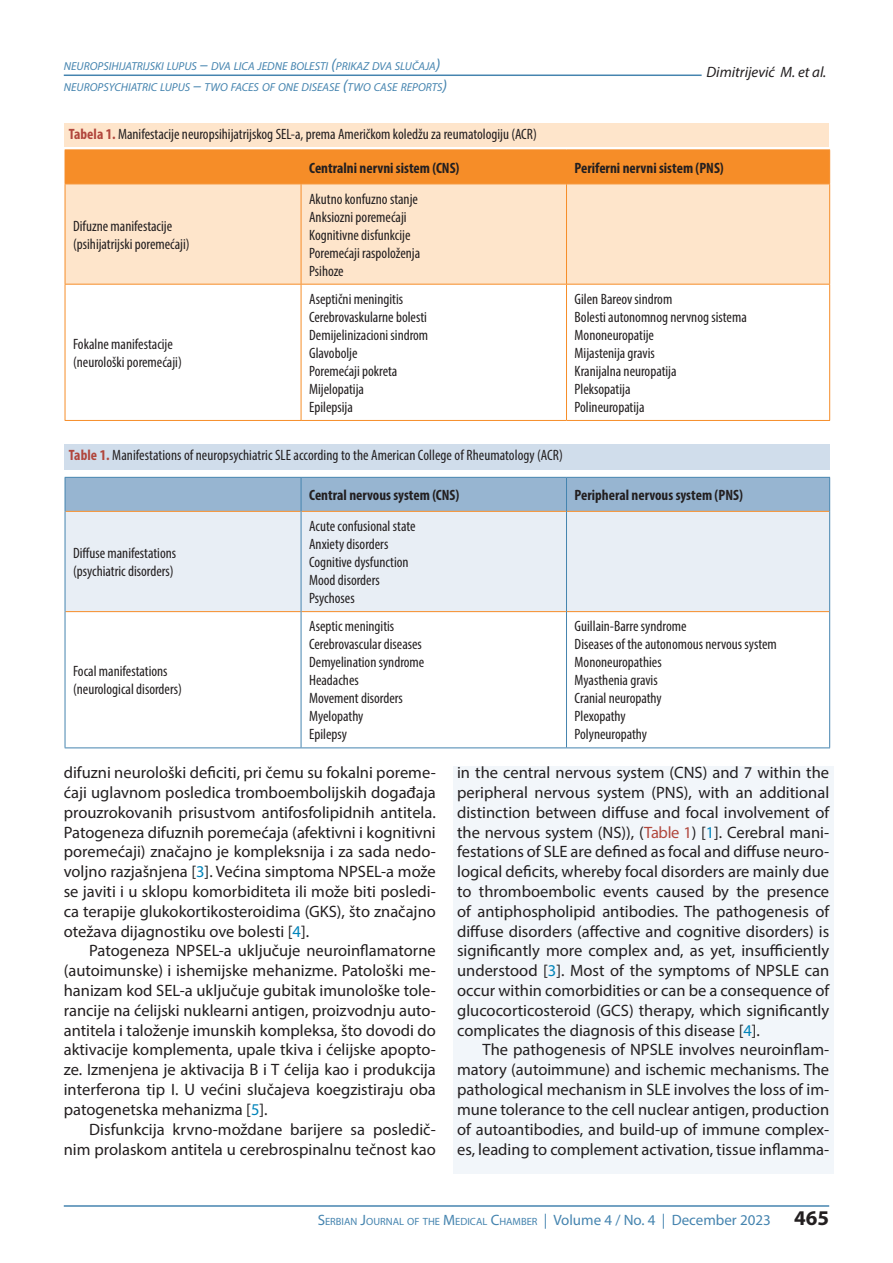
<style>
.page{position:relative;width:893px;height:1263px;background:#fff}
.page>*{position:absolute;margin:0;border:0;box-sizing:border-box;transform-origin:0 0}
.t1{font:16.5px/19.8px "Myriad Pro";color:#231f20;text-align:justify}
.t2{font:condensed 15px/18px "Myriad Pro";color:#231f20}
.t3{font:700 condensed 15px "Myriad Pro";color:#231f20}
.t4{font:italic 15px "Myriad Pro";color:#231f20}
.t5{font:italic 11.55px/20.9px "Myriad Pro";color:#4584af}
.t6{font:10.5px "Myriad Pro";color:#4584af}
.s1{font-size:16.5px}
.s2{font-weight:700;color:#b1473d}
.s3{color:#0084ba}
.s4{color:#b1473d}
.s5{font-size:15px}
.s6{font-weight:700;font-size:21px;color:#231f20}
</style>
<div class="page">
<div style="left:453px;top:117px;width:380px;height:1057px;background:#f2f6fa"></div>
<hr style="left:64px;top:1205px;width:765px;height:2px;background:#4584af">
<hr style="left:64px;top:75px;width:638px;height:1px;background:#4584af">
<div style="left:53px;top:117px;width:787px;height:321px;background:#fff"></div>
<div style="left:65px;top:123px;width:764px;height:24px;background:#fee5cb"></div>
<div style="left:66px;top:150px;width:763px;height:34px;background:#f68d28"></div>
<div style="left:66px;top:185px;width:763px;height:99px;background:#fee5cb"></div>
<hr style="left:65px;top:184px;width:1px;height:100px;background:#f68d28">
<hr style="left:301px;top:184px;width:1px;height:100px;background:#f68d28">
<hr style="left:566px;top:184px;width:1px;height:100px;background:#f68d28">
<hr style="left:829px;top:184px;width:1px;height:100px;background:#f68d28">
<hr style="left:65px;top:284px;width:236px;height:1px;background:#f68d28">
<hr style="left:65px;top:285px;width:1px;height:135px;background:#f68d28">
<hr style="left:301px;top:284px;width:265px;height:1px;background:#f68d28">
<hr style="left:301px;top:285px;width:1px;height:135px;background:#f68d28">
<hr style="left:566px;top:284px;width:264px;height:1px;background:#f68d28">
<hr style="left:566px;top:285px;width:1px;height:135px;background:#f68d28">
<hr style="left:829px;top:285px;width:1px;height:135px;background:#f68d28">
<hr style="left:65px;top:420px;width:236px;height:1px;background:#f68d28">
<hr style="left:301px;top:420px;width:265px;height:1px;background:#f68d28">
<hr style="left:566px;top:420px;width:264px;height:1px;background:#f68d28">
<hr style="left:65px;top:149px;width:236px;height:1px;background:#f68d28">
<hr style="left:65px;top:150px;width:1px;height:34px;background:#f68d28">
<hr style="left:301px;top:149px;width:265px;height:1px;background:#f68d28">
<hr style="left:301px;top:150px;width:1px;height:34px;background:#f68d28">
<hr style="left:566px;top:149px;width:264px;height:1px;background:#f68d28">
<hr style="left:566px;top:150px;width:1px;height:34px;background:#f68d28">
<hr style="left:829px;top:150px;width:1px;height:34px;background:#f68d28">
<hr style="left:65px;top:184px;width:236px;height:1px;background:#f68d28">
<hr style="left:301px;top:184px;width:265px;height:1px;background:#f68d28">
<hr style="left:566px;top:184px;width:264px;height:1px;background:#f68d28">
<div style="left:53px;top:438px;width:787px;height:328px;background:#fff"></div>
<div style="left:66px;top:478px;width:763px;height:33px;background:#97b5d1"></div>
<div style="left:66px;top:512px;width:763px;height:99px;background:#e8eef5"></div>
<hr style="left:65px;top:611px;width:236px;height:1px;background:#f68d28">
<hr style="left:301px;top:611px;width:265px;height:1px;background:#f68d28">
<hr style="left:567px;top:611px;width:262px;height:1px;background:#f68d28">
<hr style="left:65px;top:511px;width:236px;height:1px;background:#f68d28">
<hr style="left:301px;top:511px;width:265px;height:1px;background:#f68d28">
<hr style="left:567px;top:511px;width:262px;height:1px;background:#f68d28">
<hr style="left:65px;top:477px;width:236px;height:1px;background:#4584af">
<hr style="left:65px;top:478px;width:1px;height:33px;background:#4584af">
<hr style="left:301px;top:477px;width:265px;height:1px;background:#4584af">
<hr style="left:301px;top:478px;width:1px;height:33px;background:#4584af">
<hr style="left:566px;top:477px;width:264px;height:1px;background:#4584af">
<hr style="left:566px;top:478px;width:1px;height:33px;background:#4584af">
<hr style="left:829px;top:478px;width:1px;height:33px;background:#4584af">
<hr style="left:65px;top:511px;width:1px;height:101px;background:#4584af">
<hr style="left:301px;top:511px;width:1px;height:101px;background:#4584af">
<hr style="left:566px;top:511px;width:1px;height:101px;background:#4584af">
<hr style="left:829px;top:511px;width:1px;height:101px;background:#4584af">
<hr style="left:65px;top:612px;width:1px;height:135px;background:#4584af">
<hr style="left:301px;top:612px;width:1px;height:135px;background:#4584af">
<hr style="left:566px;top:612px;width:1px;height:135px;background:#4584af">
<hr style="left:829px;top:612px;width:1px;height:135px;background:#4584af">
<hr style="left:65px;top:747px;width:236px;height:1px;background:#4584af">
<hr style="left:301px;top:747px;width:265px;height:1px;background:#4584af">
<hr style="left:566px;top:747px;width:264px;height:1px;background:#4584af">
<div style="left:65px;top:444px;width:765px;height:26px;background:#d0ddeb"></div>
<p class="t5" style="left:64px;top:56px;width:385px">NEUROPSIHIJATRIJSKI LUPUS <span class="s1">–</span> DVA LICA JEDNE BOLESTI <span class="s1">(</span>PRIKAZ DVA SLUČAJA<span class="s1">)<br></span>NEUROPSYCHIATRIC LUPUS <span class="s1">–</span> TWO FACES OF ONE DISEASE <span class="s1">(</span>TWO CASE REPORTS<span class="s1">)</span></p>
<p class="t4" style="left:706px;top:63px;width:121px">Dimitrijević M. et al.</p>
<p class="t2" style="left:69px;top:125px;width:469px"><span class="s2">Tabela 1.</span> Manifestacije neuropsihijatrijskog SEL-a, prema Američkom koledžu za reumatologiju (ACR)</p>
<p class="t3" style="left:309px;top:158px;width:152px">Centralni nervni sistem (CNS)</p>
<p class="t3" style="left:575px;top:158px;width:151px">Periferni nervni sistem (PNS)</p>
<p class="t2" style="left:73px;top:217px;width:118px">Difuzne manifestacije (psihijatrijski poremećaji)</p>
<p class="t2" style="left:73px;top:335px;width:110px">Fokalne manifestacije (neurološki poremećaji)</p>
<p class="t2" style="left:309px;top:190px;width:112px">Akutno konfuzno stanje<br>Anksiozni poremećaji<br>Kognitivne disfunkcije<br>Poremećaji raspoloženja<br>Psihoze</p>
<p class="t2" style="left:309px;top:290px;width:121px">Aseptični meningitis<br>Cerebrovaskularne bolesti<br>Demijelinizacioni sindrom<br>Glavobolje<br>Poremećaji pokreta<br>Mijelopatija<br>Epilepsija</p>
<p class="t2" style="left:575px;top:290px;width:174px">Gilen Bareov sindrom<br>Bolesti autonomnog nervnog sistema<br>Mononeuropatije<br>Mijastenija gravis<br>Kranijalna neuropatija<br>Pleksopatija<br>Polineuropatija</p>
<p class="t2" style="left:69px;top:446px;width:495px"><span class="s2">Table 1.</span> Manifestations of neuropsychiatric SLE according to the American College of Rheumatology (ACR)</p>
<p class="t2" style="left:73px;top:544px;width:105px">Diffuse manifestations (psychiatric disorders)</p>
<p class="t2" style="left:73px;top:662px;width:110px">Focal manifestations (neurological disorders)</p>
<p class="t3" style="left:309px;top:486px;width:152px">Central nervous system (CNS)</p>
<p class="t3" style="left:575px;top:486px;width:170px">Peripheral nervous system (PNS)</p>
<p class="t2" style="left:309px;top:517px;width:108px">Acute confusional state<br>Anxiety disorders<br>Cognitive dysfunction<br>Mood disorders<br>Psychoses</p>
<p class="t2" style="left:309px;top:617px;width:117px">Aseptic meningitis<br>Cerebrovascular diseases<br>Demyelination syndrome<br>Headaches<br>Movement disorders<br>Myelopathy<br>Epilepsy</p>
<p class="t2" style="left:575px;top:617px;width:204px">Guillain-Barre syndrome<br>Diseases of the autonomous nervous system<br>Mononeuropathies<br>Myasthenia gravis<br>Cranial neuropathy<br>Plexopathy<br>Polyneuropathy</p>
<p class="t1" style="left:64px;top:762px;width:374px">difuzni neurološki deficiti, pri čemu su fokalni poreme&shy;ćaji uglavnom posledica tromboembolijskih događaja prouzrokovanih prisustvom antifosfolipidnih antitela.<br>Patogeneza difuznih poremećaja (afektivni i kognitivni poremećaji) značajno je kompleksnija i za sada nedo&shy;voljno razjašnjena [<span class="s3">3</span>]. Većina simptoma NPSEL-a može se javiti i u sklopu komorbiditeta ili može biti posledi&shy;ca terapije glukokortikosteroidima (GKS), što značajno otežava dijagnostiku ove bolesti [<span class="s3">4</span>].</p>
<p class="t1" style="left:64px;top:941px;width:374px;text-indent:26px">Patogeneza NPSEL-a uključuje neuroinflamatorne (autoimunske) i ishemijske mehanizme. Patološki me&shy;hanizam kod SEL-a uključuje gubitak imunološke tole&shy;rancije na ćelijski nuklearni antigen, proizvodnju auto&shy;antitela i taloženje imunskih kompleksa, što dovodi do aktivacije komplementa, upale tkiva i ćelijske apopto&shy;ze. Izmenjena je aktivacija B i T ćelija kao i produkcija interferona tip I. U većini slučajeva koegzistiraju oba patogenetska mehanizma [<span class="s3">5</span>].</p>
<p class="t1" style="left:64px;top:1119px;width:374px;text-align:right">Disfunkcija krvno-moždane barijere sa posledič&shy;nim prolaskom antitela u cerebrospinalnu tečnost kao</p>
<p class="t1" style="left:457px;top:762px;width:374px">in the central nervous system (CNS) and 7 within the peripheral nervous system (PNS), with an additional distinction between diffuse and focal involvement of the nervous system (NS)), (<span class="s4">Table 1</span>) [<span class="s3">1</span>]. Cerebral mani&shy;festations of SLE are defined as focal and diffuse neuro&shy;logical deficits, whereby focal disorders are mainly due to thromboembolic events caused by the presence of antiphospholipid antibodies. The pathogenesis of diffuse disorders (affective and cognitive disorders) is significantly more complex and, as yet, insufficiently understood [<span class="s3">3</span>]. Most of the symptoms of NPSLE can occur within comorbidities or can be a consequence of glucocorticosteroid (GCS) therapy, which significantly complicates the diagnosis of this disease [<span class="s3">4</span>].</p>
<p class="t1" style="left:457px;top:1040px;width:374px;text-indent:26px">The pathogenesis of NPSLE involves neuroinflam&shy;matory (autoimmune) and ischemic mechanisms. The pathological mechanism in SLE involves the loss of im&shy;mune tolerance to the cell nuclear antigen, production of autoantibodies, and build-up of immune complex&shy;es, leading to complement activation, tissue inflamma-</p>
<p class="t6" style="left:318px;top:1215px;width:513px"><span class="s5">S</span>ERBIAN <span class="s5">J</span>OURNAL OF THE <span class="s5">M</span>EDICAL <span class="s5">C</span>HAMBER <span class="s5">| Volume 4 / No. 4 | December 2023</span> <span class="s6">465</span></p>
</div>
